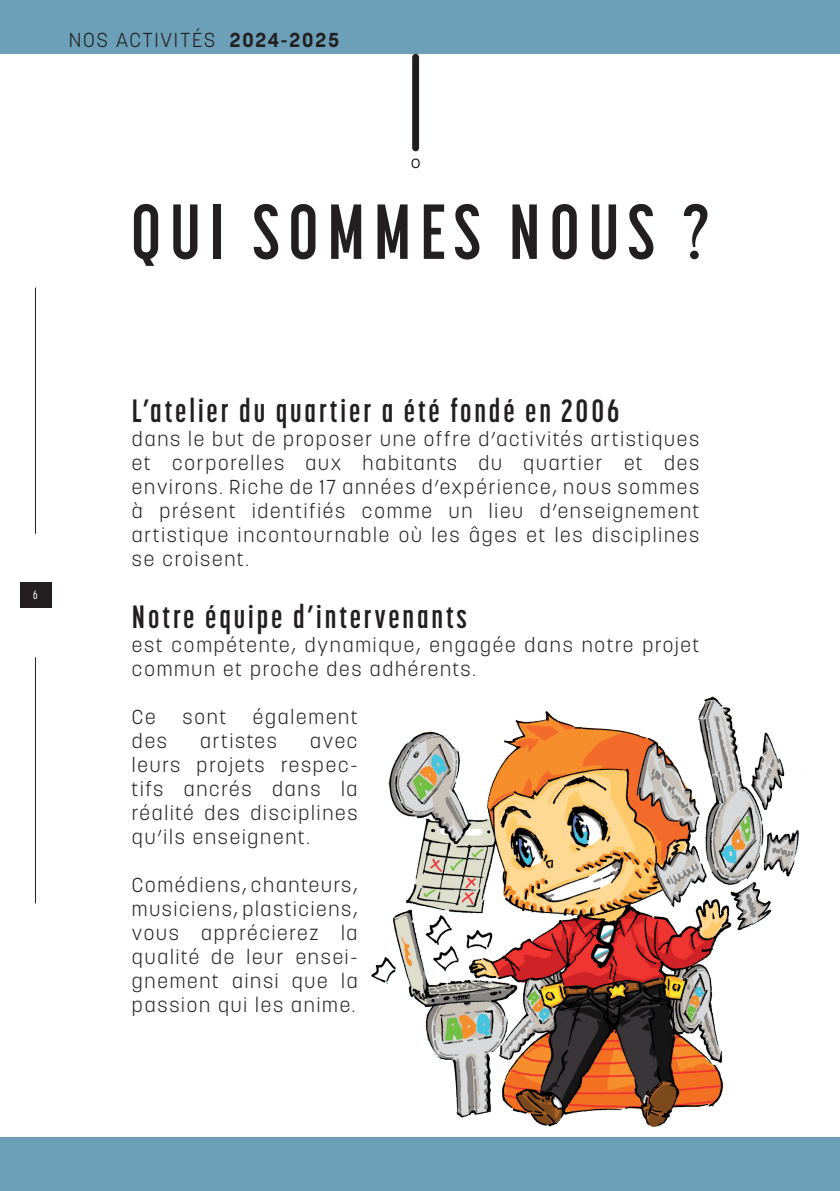
<style>
.page{position:relative;width:840px;height:1191px;background:#fff}
.page>*{position:absolute;margin:0;border:0;box-sizing:border-box;transform-origin:0 0}
.t1{font:700 77.2px "Korolev Compressed";letter-spacing:.11em;color:#231f20}
.t2{font:700 32px "Korolev Compressed";letter-spacing:.09em;color:#231f20}
.t3{font:300 20px/24px "Korolev";letter-spacing:.09em;color:#231f20;text-align:justify}
.t4{font:500 12px "Korolev Compressed";color:#fff}
.s1{font-weight:700}
</style>
<div class="page">
<div style="left:0;top:0;width:839px;height:54px;background:#6ba0b8"></div>
<div style="left:20px;top:583px;width:31px;height:25px;background:#231f20"></div>
<hr style="left:35px;top:288px;width:1px;height:246px;background:#231f20">
<hr style="left:35px;top:657px;width:1px;height:246px;background:#231f20">
<div style="left:0;top:1137px;width:839px;height:54px;background:#6ba0b8"></div>
<div style="left:412px;top:54px;width:7px;height:97px;background:#231f20;border-radius:3px"></div>
<div style="left:411px;top:158px;width:8px;height:10px;border:1px solid #231f20;border-radius:3px"></div>
<img style="left:371px;top:696px;width:432px;height:432px">
<p class="t3" style="left:69px;top:28px;width:272px">NOS ACTIVITÉS <span class="s1">2024-2025</span></p>
<p class="t4" style="left:33px;top:588px;width:6px">6</p>
<h1 class="t1" style="left:130px;top:188px;width:580px">QUI SOMMES NOUS ?</h1>
<h2 class="t2" style="left:132px;top:392px;width:488px">L’atelier du quartier a été fondé en 2006</h2>
<p class="t3" style="left:132px;top:426px;width:568px">dans le but de proposer une offre d’activités artistiques et corporelles aux habitants du quartier et des environs. Riche de 17 années d’expérience, nous sommes à présent identifiés comme un lieu d’enseignement artistique incontournable où les âges et les disciplines se croisent.</p>
<h2 class="t2" style="left:132px;top:599px;width:336px">Notre équipe d’intervenants</h2>
<p class="t3" style="left:132px;top:633px;width:568px">est compétente, dynamique, engagée dans notre projet commun et proche des adhérents.</p>
<p class="t3" style="left:132px;top:705px;width:25px">Ce</p>
<p class="t3" style="left:182px;top:705px;width:45px">sont</p>
<p class="t3" style="left:253px;top:705px;width:106px">également</p>
<p class="t3" style="left:132px;top:729px;width:37px">des</p>
<p class="t3" style="left:200px;top:729px;width:78px">artistes</p>
<p class="t3" style="left:132px;top:729px;width:227px;text-indent:178px">avec leurs projets respec&shy;tifs ancrés dans la réalité des disciplines qu’ils enseignent.</p>
<p class="t3" style="left:132px;top:873px;width:227px">Comédiens, chanteurs, musiciens, plasticiens, vous apprécierez la qualité de leur ensei&shy;gnement ainsi que la passion qui les anime.</p>
</div>
